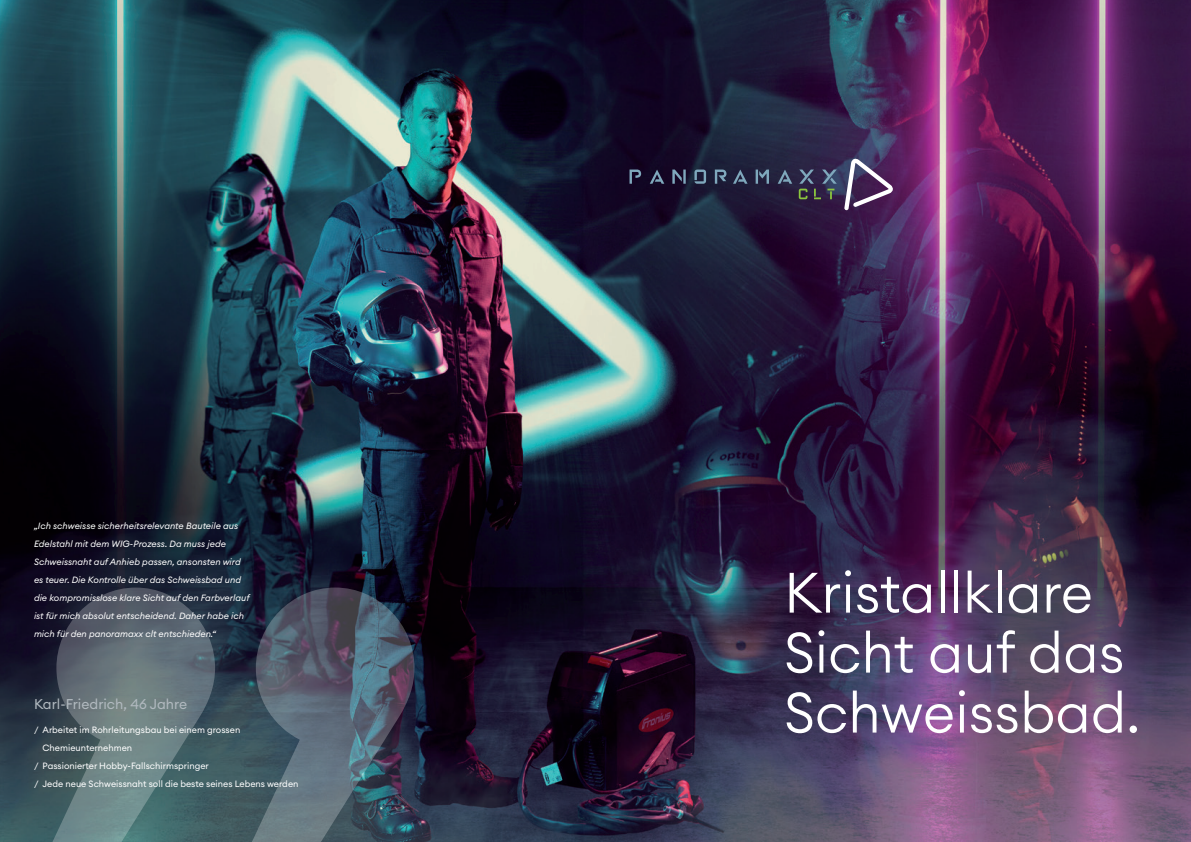
<style>
.page{position:relative;width:1191px;height:842px;background:#fff}
.page>*{position:absolute;margin:0;border:0;box-sizing:border-box;transform-origin:0 0}
.t1{font:300 56px/60px "Euclid Circular A";color:#fff}
.t2{font:14px "Euclid Circular A";color:#b1b9bf}
.t3{font:italic 9px/18px "Euclid Circular A";color:#fff}
.t4{font:9px "Euclid Circular A";color:#fff}
</style>
<div class="page">
<img style="left:0;top:0;width:1191px;height:842px">
<svg style="left:29px;top:587px;width:385px;height:255px"></svg>
<svg style="left:629px;top:169px;width:12px;height:15px"></svg>
<svg style="left:650px;top:170px;width:14px;height:14px"></svg>
<svg style="left:672px;top:170px;width:13px;height:14px"></svg>
<svg style="left:694px;top:170px;width:12px;height:14px"></svg>
<svg style="left:715px;top:169px;width:11px;height:15px"></svg>
<svg style="left:733px;top:170px;width:14px;height:14px"></svg>
<svg style="left:755px;top:170px;width:14px;height:14px"></svg>
<svg style="left:777px;top:170px;width:15px;height:14px"></svg>
<svg style="left:798px;top:170px;width:38px;height:29px"></svg>
<svg style="left:844px;top:158px;width:49px;height:52px"></svg>
<p class="t3" style="left:34px;top:517px;width:217px">„Ich schweisse sicherheitsrelevante Bauteile aus Edelstahl mit dem WIG-Prozess. Da muss jede Schweissnaht auf Anhieb passen, ansonsten wird es teuer. Die Kontrolle über das Schweissbad und die kompromisslose klare Sicht auf den Farbverlauf ist für mich absolut entscheidend. Daher habe ich mich für den panoramaxx clt entschieden.“</p>
<h2 class="t2" style="left:34px;top:695px;width:155px">Karl-Friedrich, 46 Jahre</h2>
<p class="t4" style="left:34px;top:724px;width:208px">/ Arbeitet im Rohrleitungsbau bei einem grossen</p>
<p class="t4" style="left:43px;top:742px;width:91px">Chemieunternehmen</p>
<p class="t4" style="left:34px;top:760px;width:176px">/ Passionierter Hobby-Fallschirmspringer</p>
<p class="t4" style="left:34px;top:778px;width:266px">/ Jede neue Schweissnaht soll die beste seines Lebens werden</p>
<h1 class="t1" style="left:784px;top:562px;width:357px">Kristallklare<br>Sicht auf das<br>Schweissbad.</h1>
</div>
